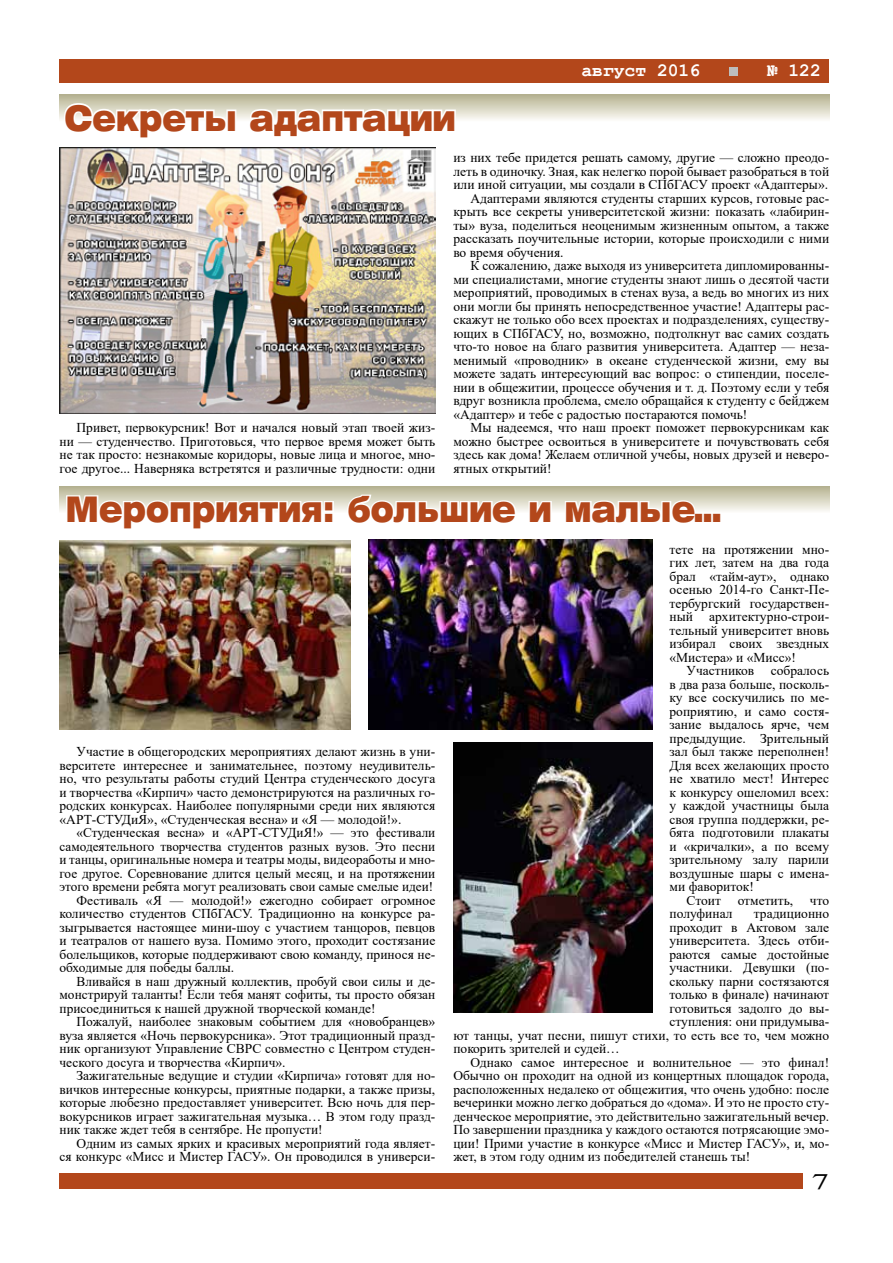
<style>
.page{position:relative;width:893px;height:1263px;background:#fff}
.page>*{position:absolute;margin:0;border:0;box-sizing:border-box;transform-origin:0 0}
.t1{font:35.1px "Helios Ext Black C";color:#b3471b;scale:.77 1}
.t2{font:22.05px "Times New Roman";color:#000;scale:1.6 1}
.t3{font:700 18.9px "Courier New";color:#fff;scale:.95 1}
.t4{font:13.5px/13.5px "Times New Roman";color:#000;text-align:justify}
</style>
<div class="page">
<div style="left:60px;top:1173px;width:743px;height:15px;background:#b3471b"></div>
<div style="left:60px;top:60px;width:769px;height:23px;background:#b3471b"></div>
<div style="left:729px;top:67px;width:9px;height:9px;background:#bdbdbd"></div>
<svg style="left:60px;top:486px;width:769px;height:25px;background:#ceccb4"></svg>
<img style="left:453px;top:742px;width:199px;height:271px">
<img style="left:369px;top:540px;width:283px;height:189px">
<img style="left:60px;top:540px;width:291px;height:189px">
<div style="left:60px;top:94px;width:769px;height:28px;background:linear-gradient(to bottom,#b3b08c,#fcfbf7)"></div>
<svg style="left:62px;top:102px;width:176px;height:20px"></svg>
<svg style="left:246px;top:106px;width:211px;height:16px"></svg>
<img style="left:60px;top:147px;width:375px;height:267px">
<svg style="left:65px;top:486px;width:270px;height:25px"></svg>
<svg style="left:345px;top:493px;width:173px;height:18px"></svg>
<svg style="left:527px;top:497px;width:26px;height:14px"></svg>
<svg style="left:563px;top:486px;width:160px;height:25px"></svg>
<h1 class="t1" style="left:64px;top:97px;width:509px">Секреты адаптации</h1>
<h3 class="t3" style="left:581px;top:59px;width:127px">август 2016</h3>
<h3 class="t3" style="left:767px;top:59px;width:58px">№ 122</h3>
<p class="t4" style="left:60px;top:420px;width:377px;text-indent:17px">Привет, первокурсник! Вот и начался новый этап твоей жиз&shy;ни — студенчество. Приготовься, что первое время может быть не так просто: незнакомые коридоры, новые лица и многое, мно&shy;гое другое... Наверняка встретятся и различные трудности: одни</p>
<p class="t4" style="left:453px;top:150px;width:377px">из них тебе придется решать самому, другие — сложно преодо-</p>
<p class="t4" style="left:453px;top:164px;width:377px">леть в одиночку. Зная, как нелегко порой бывает разобраться в той</p>
<p class="t4" style="left:453px;top:177px;width:376px">или иной ситуации, мы создали в СПбГАСУ проект «Адаптеры».</p>
<p class="t4" style="left:470px;top:191px;width:360px">Адаптерами являются студенты старших курсов, готовые рас-</p>
<p class="t4" style="left:453px;top:204px;width:377px">крыть все секреты университетской жизни: показать «лабирин-</p>
<p class="t4" style="left:453px;top:218px;width:377px">ты» вуза, поделиться неоценимым жизненным опытом, а также</p>
<p class="t4" style="left:453px;top:231px;width:377px">рассказать поучительные истории, которые происходили с ними</p>
<p class="t4" style="left:453px;top:245px;width:112px">во время обучения.</p>
<p class="t4" style="left:470px;top:258px;width:360px">К сожалению, даже выходя из университета дипломированны-</p>
<p class="t4" style="left:453px;top:272px;width:377px">ми специалистами, многие студенты знают лишь о десятой части</p>
<p class="t4" style="left:453px;top:285px;width:377px">мероприятий, проводимых в стенах вуза, а ведь во многих из них</p>
<p class="t4" style="left:453px;top:299px;width:377px">они могли бы принять непосредственное участие! Адаптеры рас-</p>
<p class="t4" style="left:453px;top:312px;width:377px">скажут не только обо всех проектах и подразделениях, существу-</p>
<p class="t4" style="left:453px;top:326px;width:377px">ющих в СПбГАСУ, но, возможно, подтолкнут вас самих создать</p>
<p class="t4" style="left:453px;top:339px;width:377px">что-то новое на благо развития университета. Адаптер — неза-</p>
<p class="t4" style="left:453px;top:353px;width:377px">менимый «проводник» в океане студенческой жизни, ему вы</p>
<p class="t4" style="left:453px;top:366px;width:377px">можете задать интересующий вас вопрос: о стипендии, поселе-</p>
<p class="t4" style="left:453px;top:380px;width:377px">нии в общежитии, процессе обучения и т. д. Поэтому если у тебя</p>
<p class="t4" style="left:453px;top:393px;width:377px">вдруг возникла проблема, смело обращайся к студенту с бейджем</p>
<p class="t4" style="left:453px;top:407px;width:296px">«Адаптер» и тебе с радостью постараются помочь!</p>
<p class="t4" style="left:470px;top:420px;width:360px">Мы надеемся, что наш проект поможет первокурсникам как</p>
<p class="t4" style="left:453px;top:434px;width:377px">можно быстрее освоиться в университете и почувствовать себя</p>
<p class="t4" style="left:453px;top:447px;width:377px">здесь как дома! Желаем отличной учебы, новых друзей и неверо-</p>
<p class="t4" style="left:453px;top:461px;width:100px">ятных открытий!</p>
<h1 class="t1" style="left:65px;top:489px;width:854px">Мероприятия: большие и малые…</h1>
<p class="t4" style="left:60px;top:744px;width:377px;text-indent:17px">Участие в общегородских мероприятиях делают жизнь в уни&shy;верситете интереснее и занимательнее, поэтому неудивитель&shy;но, что результаты работы студий Центра студенческого досуга и творчества «Кирпич» часто демонстрируются на различных го&shy;родских конкурсах. Наиболее популярными среди них являются «АРТ-СТУДиЯ», «Студенческая весна» и «Я — молодой!».</p>
<p class="t4" style="left:77px;top:825px;width:360px">«Студенческая весна» и «АРТ-СТУДиЯ!» — это фестивали</p>
<p class="t4" style="left:60px;top:839px;width:377px">самодеятельного творчества студентов разных вузов. Это песни</p>
<p class="t4" style="left:60px;top:852px;width:377px">и танцы, оригинальные номера и театры моды, видеоработы и мно-</p>
<p class="t4" style="left:60px;top:866px;width:377px">гое другое. Соревнование длится целый месяц, и на протяжении</p>
<p class="t4" style="left:60px;top:879px;width:375px">этого времени ребята могут реализовать свои самые смелые идеи!</p>
<p class="t4" style="left:77px;top:893px;width:360px">Фестиваль «Я — молодой!» ежегодно собирает огромное</p>
<p class="t4" style="left:60px;top:906px;width:377px">количество студентов СПбГАСУ. Традиционно на конкурсе ра-</p>
<p class="t4" style="left:60px;top:920px;width:377px">зыгрывается настоящее мини-шоу с участием танцоров, певцов</p>
<p class="t4" style="left:60px;top:933px;width:377px">и театралов от нашего вуза. Помимо этого, проходит состязание</p>
<p class="t4" style="left:60px;top:947px;width:377px">болельщиков, которые поддерживают свою команду, принося не-</p>
<p class="t4" style="left:60px;top:960px;width:176px">обходимые для победы баллы.</p>
<p class="t4" style="left:77px;top:974px;width:360px">Вливайся в наш дружный коллектив, пробуй свои силы и де-</p>
<p class="t4" style="left:60px;top:987px;width:377px">монстрируй таланты! Если тебя манят софиты, ты просто обязан</p>
<p class="t4" style="left:60px;top:1001px;width:318px">присоединиться к нашей дружной творческой команде!</p>
<p class="t4" style="left:77px;top:1014px;width:360px">Пожалуй, наиболее знаковым событием для «новобранцев»</p>
<p class="t4" style="left:60px;top:1028px;width:377px">вуза является «Ночь первокурсника». Этот традиционный празд-</p>
<p class="t4" style="left:60px;top:1041px;width:377px">ник организуют Управление СВРС совместно с Центром студен-</p>
<p class="t4" style="left:60px;top:1055px;width:228px">ческого досуга и творчества «Кирпич».</p>
<p class="t4" style="left:77px;top:1068px;width:360px">Зажигательные ведущие и студии «Кирпича» готовят для но-</p>
<p class="t4" style="left:60px;top:1082px;width:377px">вичков интересные конкурсы, приятные подарки, а также призы,</p>
<p class="t4" style="left:60px;top:1095px;width:377px">которые любезно предоставляет университет. Всю ночь для пер-</p>
<p class="t4" style="left:60px;top:1109px;width:377px">вокурсников играет зажигательная музыка… В этом году празд-</p>
<p class="t4" style="left:60px;top:1122px;width:265px">ник также ждет тебя в сентябре. Не пропусти!</p>
<p class="t4" style="left:77px;top:1136px;width:360px">Одним из самых ярких и красивых мероприятий года являет-</p>
<p class="t4" style="left:60px;top:1149px;width:377px">ся конкурс «Мисс и Мистер ГАСУ». Он проводился в универси-</p>
<p class="t4" style="left:669px;top:542px;width:161px">тете на протяжении мно&shy;гих лет, затем на два года брал «тайм-аут», однако осенью 2014-го Санкт-Пе&shy;тербургский государствен&shy;ный архитектурно-строи&shy;тельный университет вновь избирал своих звездных «Мистера» и «Мисс»!</p>
<p class="t4" style="left:669px;top:663px;width:161px;text-indent:17px">Участников собралось в два раза больше, посколь&shy;ку все соскучились по ме&shy;роприятию, и само состя&shy;зание выдалось ярче, чем предыдущие. Зрительный зал был также переполнен!<br>Для всех желающих просто не хватило мест! Интерес к конкурсу ошеломил всех: у каждой участницы была своя группа поддержки, ре&shy;бята подготовили плакаты и «кричалки», а по всему зрительному залу парили воздушные шары с имена&shy;ми фавориток!</p>
<p class="t4" style="left:669px;top:893px;width:161px;text-indent:17px">Стоит отметить, что полуфинал</p>
<p class="t4" style="left:754px;top:906px;width:77px">традиционно</p>
<p class="t4" style="left:669px;top:920px;width:161px">проходит в Актовом зале</p>
<p class="t4" style="left:669px;top:933px;width:161px">университета. Здесь отби-</p>
<p class="t4" style="left:669px;top:947px;width:161px">раются самые достойные</p>
<p class="t4" style="left:669px;top:960px;width:161px">участники. Девушки (по-</p>
<p class="t4" style="left:669px;top:974px;width:161px">скольку парни состязаются</p>
<p class="t4" style="left:669px;top:987px;width:161px">только в финале) начинают</p>
<p class="t4" style="left:669px;top:1001px;width:161px">готовиться задолго до вы-</p>
<p class="t4" style="left:669px;top:1014px;width:161px">ступления: они придумыва-</p>
<p class="t4" style="left:453px;top:1028px;width:377px">ют танцы, учат песни, пишут стихи, то есть все то, чем можно</p>
<p class="t4" style="left:453px;top:1041px;width:168px">покорить зрителей и судей…</p>
<p class="t4" style="left:470px;top:1055px;width:360px">Однако самое интересное и волнительное — это финал!</p>
<p class="t4" style="left:453px;top:1068px;width:377px">Обычно он проходит на одной из концертных площадок города,</p>
<p class="t4" style="left:453px;top:1082px;width:377px">расположенных недалеко от общежития, что очень удобно: после</p>
<p class="t4" style="left:453px;top:1095px;width:377px">вечеринки можно легко добраться до «дома». И это не просто сту-</p>
<p class="t4" style="left:453px;top:1109px;width:377px">денческое мероприятие, это действительно зажигательный вечер.</p>
<p class="t4" style="left:453px;top:1122px;width:377px">По завершении праздника у каждого остаются потрясающие эмо-</p>
<p class="t4" style="left:453px;top:1136px;width:377px">ции! Прими участие в конкурсе «Мисс и Мистер ГАСУ», и, мо-</p>
<p class="t4" style="left:453px;top:1149px;width:299px">жет, в этом году одним из победителей станешь ты!</p>
<h2 class="t2" style="left:812px;top:1165px;width:13px">7</h2>
</div>
